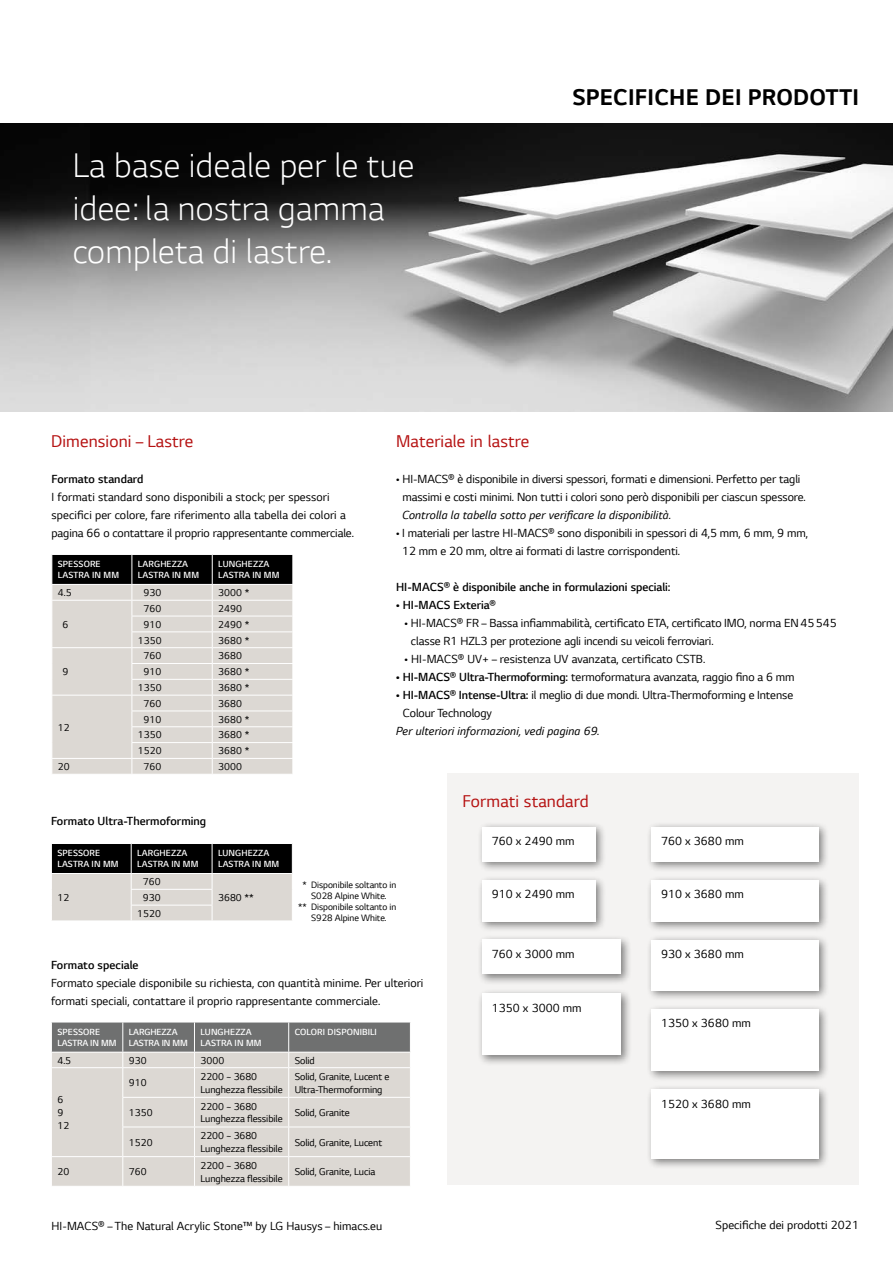
<style>
.page{position:relative;width:893px;height:1263px;background:#fff}
.page>*{position:absolute;margin:0;border:0;box-sizing:border-box;transform-origin:0 0}
.t1{font:300 36px/43.2px "LG Smart";letter-spacing:.01em;color:#fff}
.t2{font:700 24px "LG Smart";letter-spacing:.01em;color:#000}
.t3{font:18px "LG Smart";letter-spacing:.01em;color:#b51111}
.t4{font:12.3px/18px "LG Smart";letter-spacing:-.005em;color:#000}
.t5{font:300 12.3px "LG Smart";color:#000}
.t6{font:italic 12.3px "LG Smart";color:#000}
.t7{font:10.5px/12.6px "LG Smart";letter-spacing:-.005em;color:#000}
.t8{font:9.75px/11.2px "LG Smart";letter-spacing:-.005em;color:#000;text-align:center}
.t9{font:300 9.3px/11.2px "LG Smart";letter-spacing:.01em;color:#fff}
.t10{font:300 9.3px/11.2px "LG Smart";letter-spacing:-.01em;color:#fff}
.s1{font-weight:300}
</style>
<div class="page">
<div style="left:448px;top:773px;width:411px;height:412px;background:#f4f3f2"></div>
<svg style="left:51px;top:554px;width:242px;height:220px;background:#c1beba"></svg>
<img style="left:0;top:123px;width:893px;height:288px">
<svg style="left:51px;top:843px;width:242px;height:78px;background:#8c8a87"></svg>
<hr style="left:131px;top:889px;width:81px;height:1px;background:#fff">
<hr style="left:131px;top:905px;width:81px;height:1px;background:#fff">
<hr style="left:131px;top:920px;width:81px;height:1px;background:#fff">
<svg style="left:51px;top:1022px;width:360px;height:164px;background:#cac7c3"></svg>
<div style="left:477px;top:988px;width:155px;height:78px;background:#000;opacity:.5"></div>
<div style="left:482px;top:994px;width:139px;height:61px;background:#fff"></div>
<div style="left:477px;top:821px;width:130px;height:51px;background:#000;opacity:.5"></div>
<div style="left:482px;top:827px;width:114px;height:34px;background:#fff"></div>
<div style="left:492px;top:836px;width:87px;height:26px;background:#fff"></div>
<div style="left:477px;top:875px;width:130px;height:57px;background:#000;opacity:.5"></div>
<div style="left:482px;top:880px;width:114px;height:41px;background:#fff"></div>
<div style="left:646px;top:1004px;width:184px;height:78px;background:#000;opacity:.5"></div>
<div style="left:652px;top:1009px;width:167px;height:61px;background:#fff"></div>
<div style="left:646px;top:821px;width:184px;height:51px;background:#000;opacity:.5"></div>
<div style="left:652px;top:827px;width:167px;height:34px;background:#fff"></div>
<div style="left:661px;top:836px;width:88px;height:26px;background:#fff"></div>
<div style="left:646px;top:875px;width:184px;height:57px;background:#000;opacity:.5"></div>
<div style="left:652px;top:880px;width:167px;height:41px;background:#fff"></div>
<div style="left:646px;top:1084px;width:184px;height:85px;background:#000;opacity:.5"></div>
<div style="left:652px;top:1089px;width:167px;height:69px;background:#fff"></div>
<div style="left:477px;top:934px;width:155px;height:51px;background:#000;opacity:.5"></div>
<div style="left:482px;top:940px;width:139px;height:34px;background:#fff"></div>
<div style="left:646px;top:934px;width:184px;height:67px;background:#000;opacity:.5"></div>
<div style="left:652px;top:940px;width:167px;height:50px;background:#fff"></div>
<h1 class="t1" style="left:73px;top:142px;width:343px">La base ideale per le tue idee: la nostra gamma completa di lastre.</h1>
<h2 class="t2" style="left:572px;top:81px;width:288px">SPECIFICHE DEI PRODOTTI</h2>
<h3 class="t3" style="left:51px;top:429px;width:144px">Dimensioni – Lastre</h3>
<p class="t5" style="left:52px;top:471px;width:93px">Formato standard</p>
<p class="t4" style="left:52px;top:488px;width:304px">I formati standard sono disponibili a stock; per spessori specifici per colore, fare riferimento alla tabella dei colori a pagina 66 o contattare il proprio rappresentante commerciale.</p>
<p class="t9" style="left:58px;top:558px;width:63px">SPESSORE<br>LASTRA IN MM</p>
<p class="t9" style="left:138px;top:558px;width:63px">LARGHEZZA<br>LASTRA IN MM</p>
<p class="t9" style="left:218px;top:558px;width:63px">LUNGHEZZA<br>LASTRA IN MM</p>
<p class="t7" style="left:58px;top:586px;width:15px">4.5</p>
<p class="t7" style="left:143px;top:586px;width:19px">930</p>
<p class="t7" style="left:218px;top:586px;width:33px">3000 *</p>
<p class="t7" style="left:63px;top:618px;width:7px">6</p>
<p class="t7" style="left:143px;top:602px;width:19px">760</p>
<p class="t7" style="left:218px;top:602px;width:25px">2490</p>
<p class="t7" style="left:143px;top:618px;width:19px">910</p>
<p class="t7" style="left:218px;top:618px;width:33px">2490 *</p>
<p class="t7" style="left:138px;top:633px;width:25px">1350</p>
<p class="t7" style="left:218px;top:633px;width:33px">3680 *</p>
<p class="t7" style="left:63px;top:665px;width:7px">9</p>
<p class="t7" style="left:58px;top:720px;width:13px">12</p>
<p class="t7" style="left:143px;top:649px;width:19px">760</p>
<p class="t7" style="left:218px;top:649px;width:25px">3680</p>
<p class="t7" style="left:143px;top:665px;width:19px">910</p>
<p class="t7" style="left:218px;top:665px;width:33px">3680 *</p>
<p class="t7" style="left:138px;top:681px;width:25px">1350</p>
<p class="t7" style="left:218px;top:681px;width:33px">3680 *</p>
<p class="t7" style="left:143px;top:697px;width:19px">760</p>
<p class="t7" style="left:218px;top:697px;width:25px">3680</p>
<p class="t7" style="left:143px;top:712px;width:19px">910</p>
<p class="t7" style="left:218px;top:712px;width:33px">3680 *</p>
<p class="t7" style="left:138px;top:728px;width:25px">1350</p>
<p class="t7" style="left:218px;top:728px;width:33px">3680 *</p>
<p class="t7" style="left:138px;top:744px;width:25px">1520</p>
<p class="t7" style="left:218px;top:744px;width:33px">3680 *</p>
<p class="t7" style="left:58px;top:760px;width:13px">20</p>
<p class="t7" style="left:143px;top:760px;width:19px">760</p>
<p class="t7" style="left:218px;top:760px;width:25px">3000</p>
<h3 class="t3" style="left:396px;top:429px;width:135px">Materiale in lastre</h3>
<p class="t4" style="left:396px;top:470px;width:411px;text-align:center">• HI-MACS® è disponibile in diversi spessori, formati e dimensioni. Perfetto per tagli massimi e costi minimi. Non tutti i colori sono però disponibili per ciascun spessore.</p>
<p class="t6" style="left:402px;top:507px;width:270px">Controlla la tabella sotto per verificare la disponibilità.</p>
<p class="t4" style="left:402px;top:524px;width:407px;text-indent:-6px">• I materiali per lastre HI-MACS® sono disponibili in spessori di 4,5 mm, 6 mm, 9 mm,<br>12 mm e 20 mm, oltre ai formati di lastre corrispondenti.</p>
<p class="t5" style="left:396px;top:579px;width:276px">HI-MACS® è disponibile anche in formulazioni speciali:</p>
<p class="t5" style="left:396px;top:597px;width:101px">• HI-MACS Exteria®</p>
<p class="t4" style="left:411px;top:614px;width:427px;text-indent:-6px">• HI-MACS® FR – Bassa infiammabilità, certificato ETA, certificato IMO, norma EN 45 545 classe R1 HZL3 per protezione agli incendi su veicoli ferroviari.</p>
<p class="t4" style="left:405px;top:650px;width:302px">• HI-MACS® UV+ – resistenza UV avanzata, certificato CSTB.</p>
<p class="t4" style="left:396px;top:668px;width:400px"><span class="s1">• HI-MACS® Ultra-Thermoforming:</span> termoformatura avanzata, raggio fino a 6 mm</p>
<p class="t4" style="left:403px;top:686px;width:392px;text-indent:-7px"><span class="s1">• HI-MACS® Intense-Ultra:</span> il meglio di due mondi. Ultra-Thermoforming e Intense<br>Colour Technology</p>
<p class="t6" style="left:396px;top:723px;width:205px">Per ulteriori informazioni, vedi pagina 69.</p>
<h3 class="t3" style="left:462px;top:789px;width:128px">Formati standard</h3>
<p class="t5" style="left:51px;top:813px;width:157px">Formato Ultra-Thermoforming</p>
<p class="t9" style="left:57px;top:847px;width:63px">SPESSORE<br>LASTRA IN MM</p>
<p class="t9" style="left:137px;top:847px;width:63px">LARGHEZZA<br>LASTRA IN MM</p>
<p class="t9" style="left:218px;top:847px;width:63px">LUNGHEZZA<br>LASTRA IN MM</p>
<p class="t7" style="left:57px;top:891px;width:13px">12</p>
<p class="t7" style="left:143px;top:873px;width:19px;line-height:15.8px">760<br>930</p>
<p class="t7" style="left:218px;top:891px;width:37px">3680 **</p>
<p class="t7" style="left:137px;top:907px;width:25px">1520</p>
<p class="t8" style="left:298px;top:878px;width:100px">* Disponibile soltanto in<br>S028 Alpine White.<br>** Disponibile soltanto in<br>S928 Alpine White.</p>
<p class="t5" style="left:51px;top:957px;width:89px">Formato speciale</p>
<p class="t4" style="left:51px;top:974px;width:374px">Formato speciale disponibile su richiesta, con quantità minime. Per ulteriori formati speciali, contattare il proprio rappresentante commerciale.</p>
<p class="t9" style="left:57px;top:1026px;width:61px">SPESSORE<br>LASTRA IN MM</p>
<p class="t10" style="left:129px;top:1026px;width:61px">LARGHEZZA<br>LASTRA IN MM</p>
<p class="t9" style="left:200px;top:1026px;width:63px">LUNGHEZZA<br>LASTRA IN MM</p>
<p class="t9" style="left:295px;top:1026px;width:84px">COLORI DISPONIBILI</p>
<p class="t7" style="left:57px;top:1053px;width:15px">4.5</p>
<p class="t7" style="left:129px;top:1053px;width:19px">930</p>
<p class="t7" style="left:200px;top:1053px;width:25px">3000</p>
<p class="t7" style="left:295px;top:1053px;width:22px">Solid</p>
<p class="t7" style="left:57px;top:1093px;width:13px">6<br>9<br>12</p>
<p class="t7" style="left:129px;top:1076px;width:19px">910</p>
<p class="t7" style="left:200px;top:1070px;width:84px">2200 ~ 3680<br>Lunghezza flessibile</p>
<p class="t7" style="left:295px;top:1070px;width:96px">Solid, Granite, Lucent e<br>Ultra-Thermoforming</p>
<p class="t7" style="left:129px;top:1106px;width:25px">1350</p>
<p class="t7" style="left:200px;top:1099px;width:84px">2200 ~ 3680<br>Lunghezza flessibile</p>
<p class="t7" style="left:295px;top:1106px;width:57px">Solid, Granite</p>
<p class="t7" style="left:129px;top:1135px;width:25px">1520</p>
<p class="t7" style="left:200px;top:1129px;width:84px">2200 ~ 3680<br>Lunghezza flessibile</p>
<p class="t7" style="left:295px;top:1135px;width:89px">Solid, Granite, Lucent</p>
<p class="t7" style="left:57px;top:1165px;width:13px">20</p>
<p class="t7" style="left:129px;top:1165px;width:19px">760</p>
<p class="t7" style="left:200px;top:1159px;width:84px">2200 ~ 3680<br>Lunghezza flessibile</p>
<p class="t7" style="left:295px;top:1165px;width:82px">Solid, Granite, Lucia</p>
<p class="t4" style="left:492px;top:831px;width:84px">760 x 2490 mm</p>
<p class="t4" style="left:492px;top:885px;width:84px">910 x 2490 mm</p>
<p class="t4" style="left:661px;top:831px;width:84px">760 x 3680 mm</p>
<p class="t4" style="left:661px;top:885px;width:84px">910 x 3680 mm</p>
<p class="t4" style="left:492px;top:944px;width:84px">760 x 3000 mm</p>
<p class="t4" style="left:661px;top:944px;width:84px">930 x 3680 mm</p>
<p class="t4" style="left:492px;top:998px;width:91px">1350 x 3000 mm</p>
<p class="t4" style="left:661px;top:1014px;width:91px">1350 x 3680 mm</p>
<p class="t4" style="left:661px;top:1094px;width:91px">1520 x 3680 mm</p>
<p class="t4" style="left:52px;top:1216px;width:332px">HI-MACS® – The Natural Acrylic Stone™ by LG Hausys – himacs.eu</p>
<p class="t4" style="left:716px;top:1215px;width:145px">Specifiche dei prodotti 2021</p>
</div>
